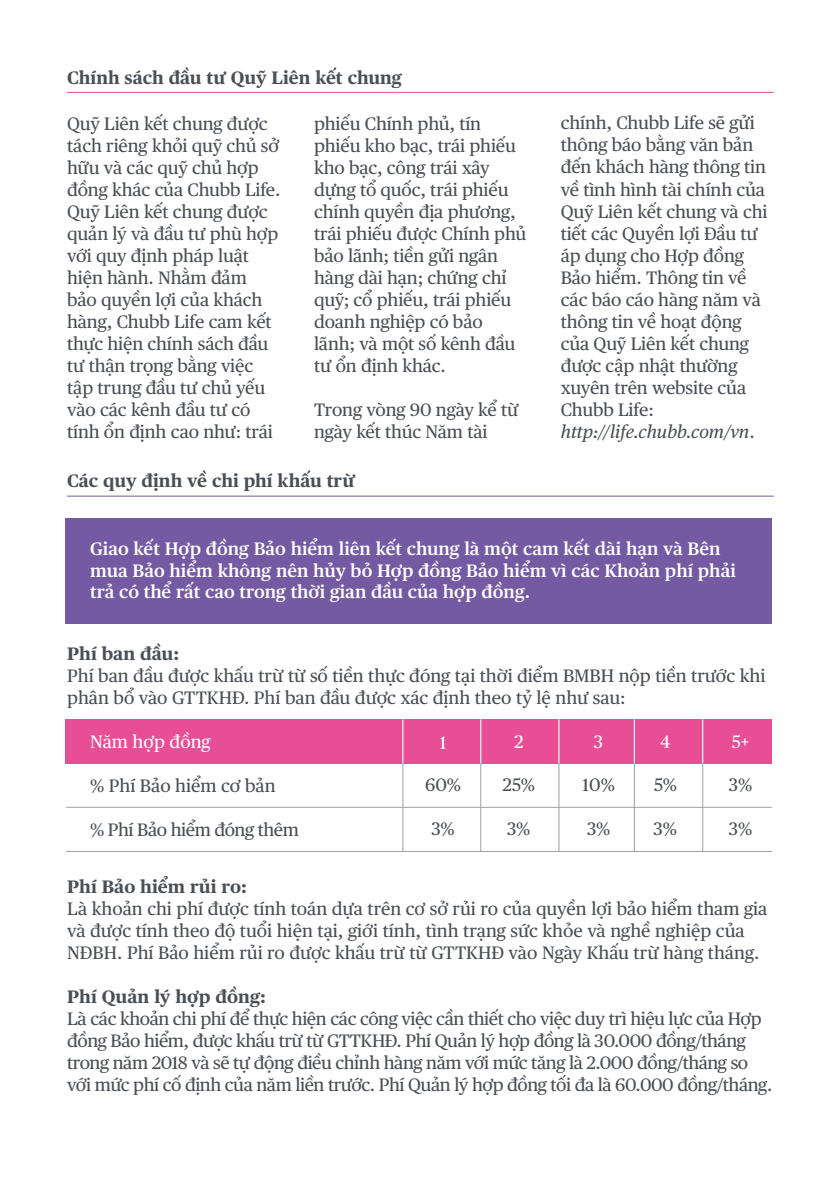
<style>
.page{position:relative;width:840px;height:1191px;background:#fff}
.page>*{position:absolute;margin:0;border:0;box-sizing:border-box;transform-origin:0 0}
.t1{font:18px/22px "Chubb Publico Text VN";letter-spacing:-.005em;color:#4a4f55}
.t2{font:18px/22px "Chubb Publico Text VN";letter-spacing:-.025em;color:#4a4f55}
.t3{font:600 18px/21.6px "Chubb Publico Text VN";color:#fff}
.t4{font:700 18px "Chubb Publico Text VN";color:#4a4f55}
.t5{font:18px "Chubb Publico Text VN";color:#fff}
.s1{font-style:italic}
</style>
<div class="page">
<div style="left:65px;top:518px;width:706px;height:106px;background:#735aa2"></div>
<div style="left:65px;top:719px;width:706px;height:44px;background:#e74e95"></div>
<hr style="left:66px;top:807px;width:705px;height:1px;background:#9da0a1">
<hr style="left:66px;top:851px;width:705px;height:1px;background:#9da0a1">
<hr style="left:402px;top:719px;width:1px;height:132px;background:#9da0a1">
<hr style="left:480px;top:719px;width:1px;height:132px;background:#9da0a1">
<hr style="left:558px;top:719px;width:1px;height:132px;background:#9da0a1">
<hr style="left:633px;top:719px;width:1px;height:132px;background:#9da0a1">
<hr style="left:702px;top:719px;width:1px;height:132px;background:#9da0a1">
<hr style="left:402px;top:719px;width:1px;height:44px;background:#fff">
<hr style="left:480px;top:719px;width:1px;height:44px;background:#fff">
<hr style="left:558px;top:719px;width:1px;height:44px;background:#fff">
<hr style="left:633px;top:719px;width:1px;height:44px;background:#fff">
<hr style="left:702px;top:719px;width:1px;height:44px;background:#fff">
<hr style="left:67px;top:92px;width:706px;height:1px;background:#e74e95">
<hr style="left:67px;top:496px;width:706px;height:1px;background:#735aa2">
<p class="t4" style="left:67px;top:63px;width:336px">Chính sách đầu tư Quỹ Liên kết chung</p>
<p class="t1" style="left:67px;top:111px;width:215px">Quỹ Liên kết chung được tách riêng khỏi quỹ chủ sở hữu và các quỹ chủ hợp đồng khác của Chubb Life.<br>Quỹ Liên kết chung được quản lý và đầu tư phù hợp với quy định pháp luật hiện hành. Nhằm đảm bảo quyền lợi của khách hàng, Chubb Life cam kết thực hiện chính sách đầu tư thận trọng bằng việc tập trung đầu tư chủ yếu vào các kênh đầu tư có tính ổn định cao như: trái</p>
<p class="t1" style="left:314px;top:111px;width:214px">phiếu Chính phủ, tín phiếu kho bạc, trái phiếu kho bạc, công trái xây dựng tổ quốc, trái phiếu chính quyền địa phương, trái phiếu được Chính phủ bảo lãnh; tiền gửi ngân hàng dài hạn; chứng chỉ quỹ; cổ phiếu, trái phiếu doanh nghiệp có bảo lãnh; và một số kênh đầu tư ổn định khác.</p>
<p class="t1" style="left:314px;top:397px;width:206px">Trong vòng 90 ngày kể từ ngày kết thúc Năm tài</p>
<p class="t4" style="left:67px;top:467px;width:289px">Các quy định về chi phí khấu trừ</p>
<p class="t1" style="left:560px;top:111px;width:208px">chính, Chubb Life sẽ gửi thông báo bằng văn bản đến khách hàng thông tin về tình hình tài chính của<br>Quỹ Liên kết chung và chi tiết các Quyền lợi Đầu tư áp dụng cho Hợp đồng<br>Bảo hiểm. Thông tin về các báo cáo hàng năm và thông tin về hoạt động của Quỹ Liên kết chung được cập nhật thường xuyên trên website của<br>Chubb Life: <span class="s1">http://life.chubb.com/vn</span>.</p>
<p class="t3" style="left:90px;top:536px;width:647px">Giao kết Hợp đồng Bảo hiểm liên kết chung là một cam kết dài hạn và Bên mua Bảo hiểm không nên hủy bỏ Hợp đồng Bảo hiểm vì các Khoản phí phải trả có thể rất cao trong thời gian đầu của hợp đồng.</p>
<p class="t4" style="left:67px;top:640px;width:113px">Phí ban đầu:</p>
<p class="t1" style="left:67px;top:664px;width:699px">Phí ban đầu được khấu trừ từ số tiền thực đóng tại thời điểm BMBH nộp tiền trước khi phân bổ vào GTTKHĐ. Phí ban đầu được xác định theo tỷ lệ như sau:</p>
<p class="t5" style="left:90px;top:728px;width:122px">Năm hợp đồng</p>
<p class="t5" style="left:731px;top:728px;width:19px">5+</p>
<p class="t5" style="left:439px;top:728px;width:8px">1</p>
<p class="t5" style="left:514px;top:728px;width:11px">2</p>
<p class="t5" style="left:593px;top:728px;width:11px">3</p>
<p class="t5" style="left:660px;top:728px;width:12px">4</p>
<p class="t1" style="left:425px;top:773px;width:38px">60%</p>
<p class="t1" style="left:502px;top:773px;width:34px">25%</p>
<p class="t1" style="left:582px;top:773px;width:34px">10%</p>
<p class="t1" style="left:653px;top:773px;width:25px">5%</p>
<p class="t1" style="left:728px;top:773px;width:25px">3%</p>
<p class="t1" style="left:431px;top:816px;width:25px">3%</p>
<p class="t1" style="left:506px;top:816px;width:25px">3%</p>
<p class="t1" style="left:586px;top:816px;width:25px">3%</p>
<p class="t1" style="left:653px;top:816px;width:25px">3%</p>
<p class="t1" style="left:728px;top:816px;width:25px">3%</p>
<p class="t1" style="left:90px;top:773px;width:187px">% Phí Bảo hiểm cơ bản</p>
<p class="t2" style="left:90px;top:817px;width:210px">% Phí Bảo hiểm đóng thêm</p>
<p class="t4" style="left:67px;top:872px;width:181px">Phí Bảo hiểm rủi ro:</p>
<p class="t1" style="left:67px;top:896px;width:701px">Là khoản chi phí được tính toán dựa trên cơ sở rủi ro của quyền lợi bảo hiểm tham gia và được tính theo độ tuổi hiện tại, giới tính, tình trạng sức khỏe và nghề nghiệp của<br>NĐBH. Phí Bảo hiểm rủi ro được khấu trừ từ GTTKHĐ vào Ngày Khấu trừ hàng tháng.</p>
<p class="t4" style="left:67px;top:982px;width:200px">Phí Quản lý hợp đồng:</p>
<p class="t2" style="left:67px;top:1006px;width:706px">Là các khoản chi phí để thực hiện các công việc cần thiết cho việc duy trì hiệu lực của Hợp đồng Bảo hiểm, được khấu trừ từ GTTKHĐ. Phí Quản lý hợp đồng là 30.000 đồng/tháng trong năm 2018 và sẽ tự động điều chỉnh hàng năm với mức tăng là 2.000 đồng/tháng so với mức phí cố định của năm liền trước. Phí Quản lý hợp đồng tối đa là 60.000 đồng/tháng.</p>
</div>
